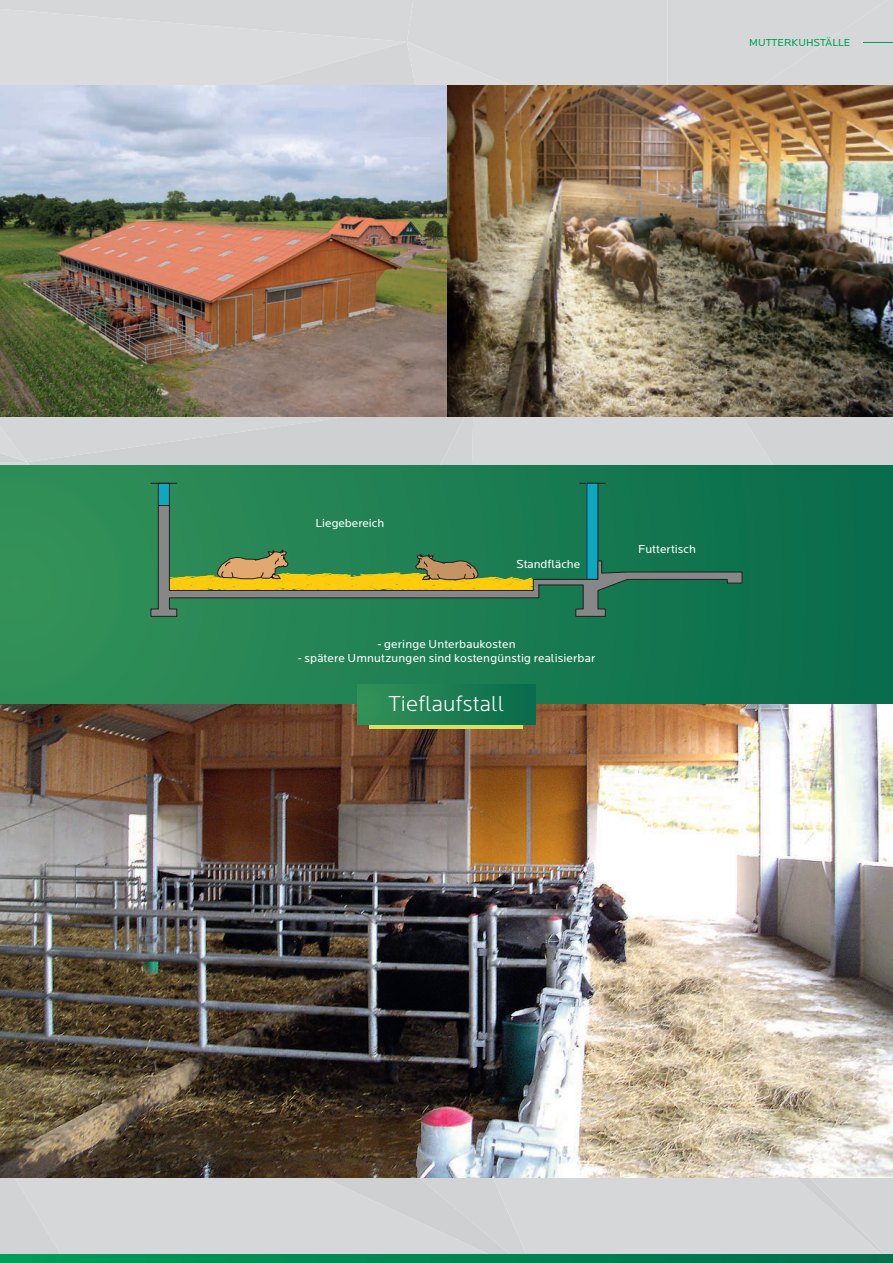
<style>
.page{position:relative;width:893px;height:1263px;background:#fff}
.page>*{position:absolute;margin:0;border:0;box-sizing:border-box;transform-origin:0 0}
.t1{font:300 22.5px "Locator";color:#fff}
.t2{font:12px "Locator";letter-spacing:.01em;color:#fff}
.t3{font:10.5px "Locator";color:#009e57}
</style>
<div class="page">
<div style="left:0;top:0;width:893px;height:85px;background:#d6d7d9"></div>
<div style="left:815px;top:417px;width:78px;height:49px;background:#d2d3d5"></div>
<div style="left:485px;top:417px;width:330px;height:49px;background:#d6d7d9"></div>
<div style="left:27px;top:417px;width:447px;height:49px;background:#cfd0d2"></div>
<div style="left:0;top:1178px;width:89px;height:76px;background:#d6d7d9"></div>
<div style="left:89px;top:1178px;width:213px;height:76px;background:#d6d7d9"></div>
<div style="left:302px;top:1178px;width:183px;height:76px;background:#d6d7d9"></div>
<div style="left:485px;top:1178px;width:408px;height:76px;background:#d6d7d9"></div>
<svg style="left:0;top:1254px;width:893px;height:9px;background:#008552"></svg>
<hr style="left:863px;top:42px;width:30px;height:1px;background:#009e57">
<img style="left:0;top:85px;width:893px;height:332px">
<img style="left:0;top:704px;width:893px;height:474px">
<div style="left:0;top:466px;width:893px;height:238px;background:linear-gradient(to right,#339259,#076b4c)"></div>
<svg style="left:579px;top:483px;width:26px;height:1px"></svg>
<div style="left:587px;top:483px;width:11px;height:96px;background:#0da8c0"></div>
<div style="left:158px;top:483px;width:11px;height:22px;background:#0da8c0"></div>
<div style="left:158px;top:483px;width:12px;height:23px;border:1px solid #231f20"></div>
<svg style="left:151px;top:483px;width:26px;height:1px"></svg>
<svg style="left:151px;top:505px;width:591px;height:112px;background:#227c56"></svg>
<svg style="left:167px;top:550px;width:368px;height:48px;background:#809447"></svg>
<svg style="left:370px;top:724px;width:153px;height:4px"></svg>
<div style="left:357px;top:685px;width:179px;height:39px;background:linear-gradient(to right,#349259,#076b4c)"></div>
<p class="t3" style="left:749px;top:37px;width:103px">MUTTERKUHSTÄLLE</p>
<p class="t2" style="left:316px;top:516px;width:70px">Liegebereich</p>
<p class="t2" style="left:516px;top:557px;width:66px">Standfläche</p>
<p class="t2" style="left:377px;top:637px;width:140px">- geringe Unterbaukosten</p>
<p class="t2" style="left:298px;top:651px;width:299px">- spätere Umnutzungen sind kostengünstig realisierbar</p>
<h1 class="t1" style="left:389px;top:691px;width:117px">Tieflaufstall</h1>
<p class="t2" style="left:638px;top:542px;width:59px">Futtertisch</p>
</div>
